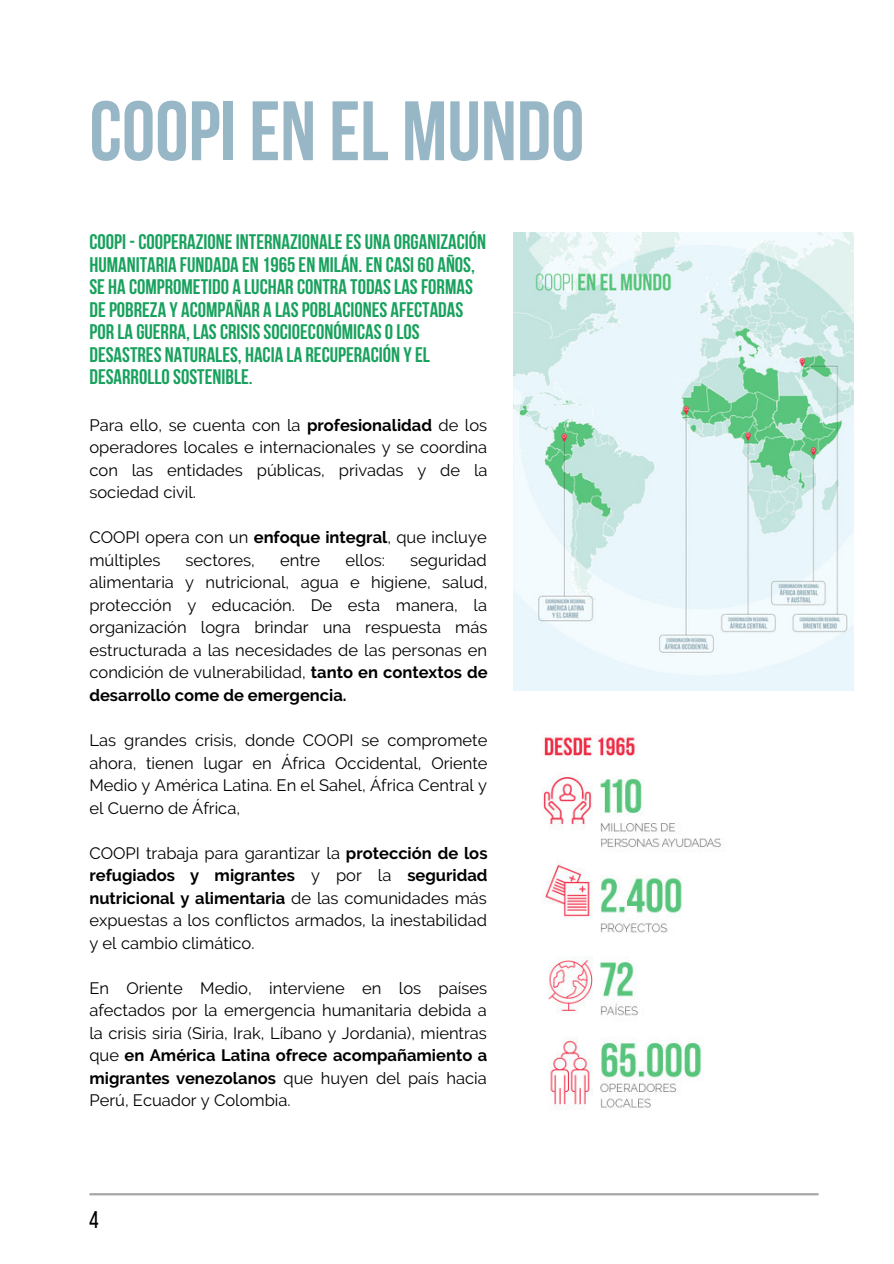
<style>
.page{position:relative;width:894px;height:1264px;background:#fff}
.page>*{position:absolute;margin:0;border:0;box-sizing:border-box;transform-origin:0 0}
.t1{font:84px "Bebas Neue Cyrillic";color:#98b7c6}
.t2{font:24px "Bebas Neue";color:#000}
.t3{font:700 21px/22.5px "Bebas Neue";color:#18a15d}
.t4{font:16.5px/22.5px "Raleway";color:#000;text-align:justify}
.s1{font-weight:700}
</style>
<div class="page">
<img style="left:513px;top:232px;width:340px;height:458px">
<img style="left:541px;top:735px;width:180px;height:374px">
<hr style="left:89px;top:1193px;width:729px;height:2px;background:#a6a6a6">
<p class="t1" style="left:89px;top:97px;width:496px">COOPI EN EL MUNDO</p>
<p class="t3" style="left:89px;top:233px;width:398px">COOPI -COOPERAZIONEINTERNAZIONALEESUNA ORGANIZACIÓN HUMANITARIA FUNDADA EN 1965EN MILÁN. EN CASI 60 AÑOS, SE HA COMPROMETIDO A LUCHAR CONTRA TODASLASFORMAS DEPOBREZA Y ACOMPAÑAR A LASPOBLACIONES AFECTADAS POR LA GUERRA, LASCRISISSOCIOECONÓMICASOLOS DESASTRES NATURALES, HACIA LA RECUPERACIÓN YEL DESARROLLOSOSTENIBLE.</p>
<p class="t4" style="left:89px;top:413px;width:399px">Para ello, se cuenta con la <span class="s1">profesionalidad</span> de los operadores locales e internacionales y se coordina con las entidades públicas, privadas y de la sociedad civil.</p>
<p class="t4" style="left:89px;top:526px;width:398px">COOPI opera con un <span class="s1">enfoque integral</span>, que incluye múltiples</p>
<p class="t4" style="left:89px;top:548px;width:399px;text-indent:320px">seguridad alimentaria y nutricional, agua e higiene, salud, protección y educación. De esta manera, la organización logra brindar una respuesta más estructurada a las necesidades de las personas en condición de vulnerabilidad, <span class="s1">tanto en contextos de desarrollo come de emergencia.</span></p>
<p class="t4" style="left:89px;top:729px;width:399px">Las grandes crisis, donde COOPI se compromete ahora, tienen lugar en África Occidental, Oriente Medio y América Latina. En el Sahel, África Central y el Cuerno de África,</p>
<p class="t4" style="left:89px;top:841px;width:399px">COOPI trabaja para garantizar la <span class="s1">protección de los refugiados y migrantes</span> y por la <span class="s1">seguridad nutricional y alimentaria</span> de las comunidades más expuestas a los conflictos armados, la inestabilidad y el cambio climático.</p>
<p class="t4" style="left:89px;top:976px;width:399px">En Oriente Medio, interviene en los países afectados por la emergencia humanitaria debida a la crisis siria (Siria, Irak, Líbano y Jordania), mientras que <span class="s1">en América Latina ofrece acompañamiento a migrantes venezolanos</span> que huyen del país hacia Perú, Ecuador y Colombia.</p>
<p class="t4" style="left:185px;top:548px;width:71px">sectores,</p>
<p class="t4" style="left:280px;top:548px;width:42px">entre</p>
<p class="t4" style="left:345px;top:548px;width:41px">ellos:</p>
<p class="t2" style="left:89px;top:1209px;width:11px">4</p>
</div>
